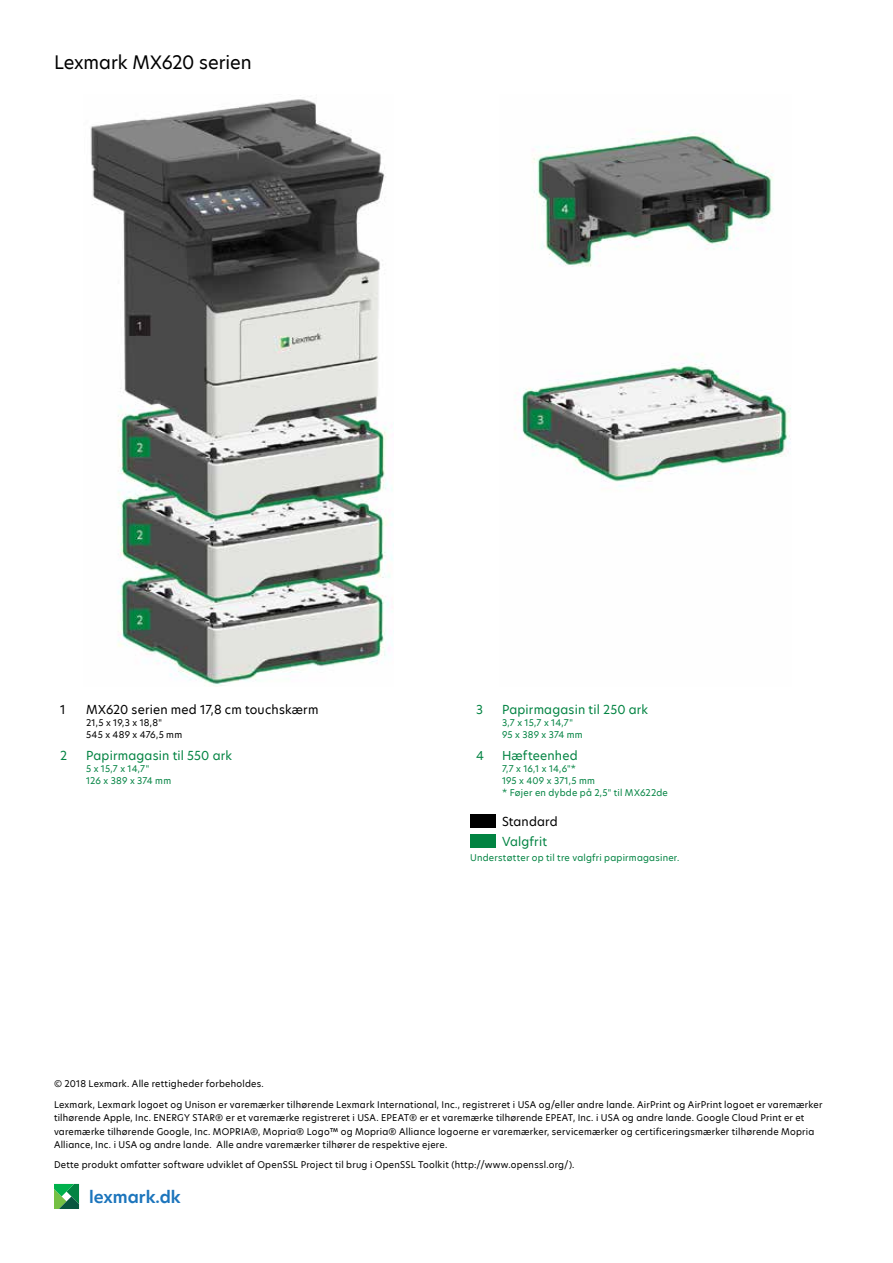
<style>
.page{position:relative;width:893px;height:1263px;background:#fff}
.page>*{position:absolute;margin:0;border:0;box-sizing:border-box;transform-origin:0 0}
.t1{font:18px "TP Hero";letter-spacing:-.005em;color:#000}
.t2{font:600 16.5px "TP Hero";color:#1c75bc}
.t3{font:12px "TP Hero";letter-spacing:.015em;color:#028342}
.t4{font:12px "TP Hero";letter-spacing:.015em;color:#000}
.t5{font:9px/13.5px "TP Hero";letter-spacing:.025em;color:#000}
.t6{font:9px/12px "TP Hero";letter-spacing:.025em;color:#028342}
.t7{font:9px/12px "TP Hero";letter-spacing:.005em;color:#028342}
</style>
<div class="page">
<svg style="left:54px;top:1184px;width:25px;height:25px"></svg>
<div style="left:470px;top:814px;width:26px;height:14px;background:#000"></div>
<div style="left:470px;top:834px;width:26px;height:14px;background:#028342"></div>
<img style="left:90px;top:99px;width:304px;height:587px">
<img style="left:514px;top:131px;width:277px;height:356px">
<h1 class="t1" style="left:54px;top:50px;width:199px">Lexmark MX620 serien</h1>
<h3 class="t4" style="left:60px;top:701px;width:7px">1</h3>
<h3 class="t4" style="left:86px;top:701px;width:234px">MX620 serien med 17,8 cm touchskærm</h3>
<p class="t5" style="left:86px;top:716px;width:98px;line-height:12px">21,5 x 19,3 x 18,8"<br>545 x 489 x 476,5 mm</p>
<h3 class="t3" style="left:60px;top:747px;width:9px">2</h3>
<h3 class="t3" style="left:86px;top:747px;width:147px">Papirmagasin til 550 ark</h3>
<p class="t7" style="left:86px;top:762px;width:87px">5 x 15,7 x 14,7"<br>126 x 389 x 374 mm</p>
<h3 class="t3" style="left:476px;top:701px;width:8px">3</h3>
<h3 class="t3" style="left:502px;top:701px;width:148px">Papirmagasin til 250 ark</h3>
<p class="t7" style="left:502px;top:716px;width:82px">3,7 x 15,7 x 14,7"<br>95 x 389 x 374 mm</p>
<h3 class="t3" style="left:476px;top:747px;width:9px">4</h3>
<h3 class="t3" style="left:502px;top:747px;width:77px">Hæfteenhed</h3>
<p class="t6" style="left:502px;top:762px;width:167px">7,7 x 16,1 x 14,6"*<br>195 x 409 x 371,5 mm<br>* Føjer en dybde på 2,5" til MX622de</p>
<h3 class="t4" style="left:502px;top:814px;width:57px">Standard</h3>
<h3 class="t3" style="left:502px;top:834px;width:46px">Valgfrit</h3>
<p class="t6" style="left:470px;top:852px;width:211px">Understøtter op til tre valgfri papirmagasiner.</p>
<p class="t5" style="left:54px;top:1077px;width:211px">© 2018 Lexmark. Alle rettigheder forbeholdes.</p>
<p class="t5" style="left:54px;top:1097px;width:770px">Lexmark, Lexmark logoet og Unison er varemærker tilhørende Lexmark International, Inc., registreret i USA og/eller andre lande. AirPrint og AirPrint logoet er varemærker tilhørende Apple, Inc. ENERGY STAR® er et varemærke registreret i USA. EPEAT® er et varemærke tilhørende EPEAT, Inc. i USA og andre lande. Google Cloud Print er et varemærke tilhørende Google, Inc. MOPRIA®, Mopria® Logo™ og Mopria® Alliance logoerne er varemærker, servicemærker og certificeringsmærker tilhørende Mopria Alliance, Inc. i USA og andre lande. Alle andre varemærker tilhører de respektive ejere.</p>
<p class="t5" style="left:54px;top:1158px;width:522px">Dette produkt omfatter software udviklet af OpenSSL Project til brug i OpenSSL Toolkit (http://www.openssl.org/).</p>
<h2 class="t2" style="left:89px;top:1186px;width:93px">lexmark.dk</h2>
</div>
